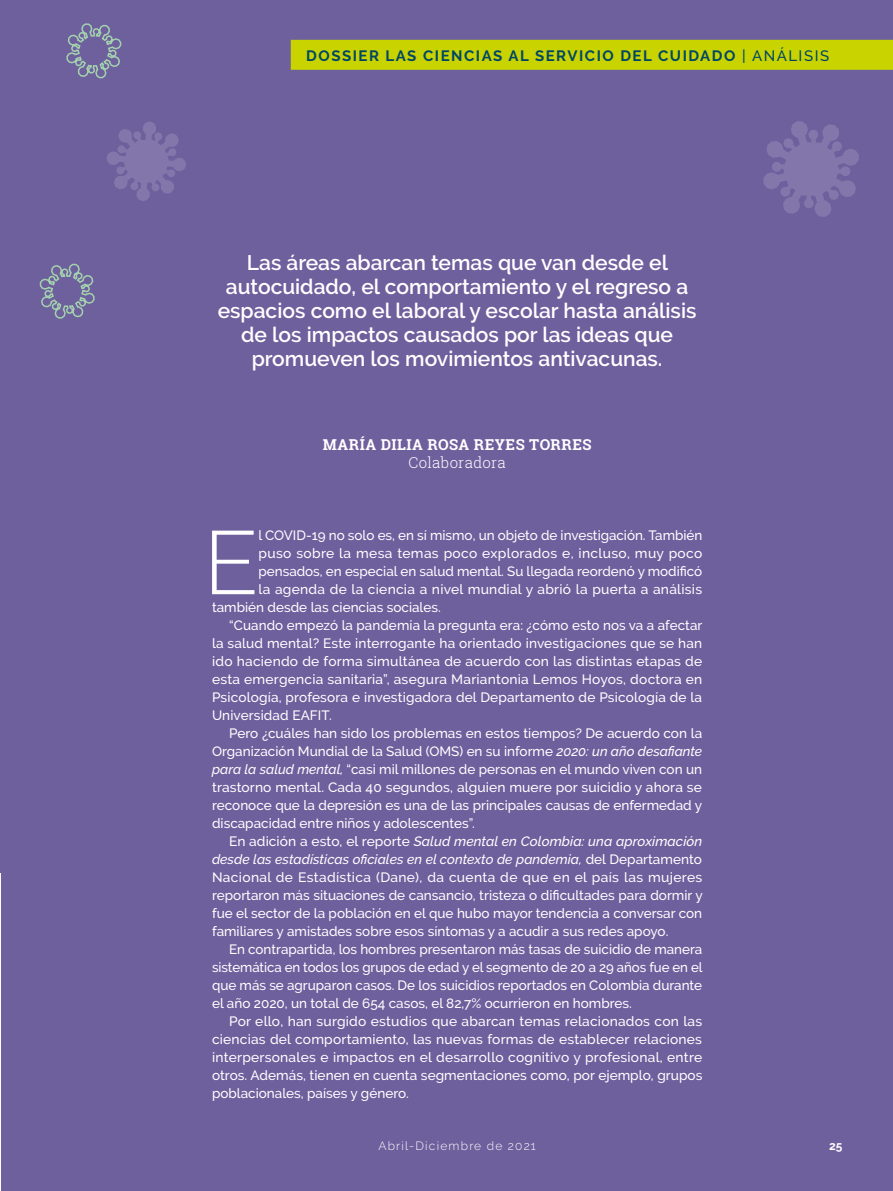
<style>
.page{position:relative;width:893px;height:1191px;background:#6e5f9d}
.page>*{position:absolute;margin:0;border:0;box-sizing:border-box;transform-origin:0 0}
.t1{font:300 89.55px "Raleway";color:#fff}
.t2{font:600 21px/24px "Raleway";color:#fff;text-align:center}
.t3{font:700 15px "Raleway";letter-spacing:.1em;color:#004765}
.t4{font:700 15px "Roboto Slab";letter-spacing:.04em;color:#fff}
.t5{font:300 15px "Roboto Slab";letter-spacing:.025em;color:#fff}
.t6{font:500 13.5px "Raleway";color:#fff}
.t7{font:italic 500 13.5px "Raleway";color:#fff}
.t8{font:500 13.5px "Raleway";letter-spacing:.025em;color:#fff}
.t9{font:500 13.5px "Raleway";letter-spacing:.02em;color:#fff}
.t10{font:300 12px "Raleway";letter-spacing:.1em;color:#fff}
.t11{font:700 12px "Raleway";color:#fff}
.s1{font-weight:500}
.s2{font-style:italic}
.s3{font-style:normal}
</style>
<div class="page">
<hr style="left:0;top:874px;width:1px;height:317px;background:#fff">
<svg style="left:763px;top:121px;width:96px;height:96px"></svg>
<svg style="left:107px;top:122px;width:79px;height:79px"></svg>
<svg style="left:39px;top:263px;width:56px;height:56px"></svg>
<svg style="left:66px;top:23px;width:56px;height:56px"></svg>
<div style="left:291px;top:40px;width:602px;height:30px;background:#c8d300"></div>
<p class="t3" style="left:306px;top:47px;width:524px">DOSSIER LAS CIENCIAS AL SERVICIO DEL CUIDADO <span class="s1">| ANÁLISIS</span></p>
<h2 class="t2" style="left:218px;top:251px;width:480px">Las áreas abarcan temas que van desde el autocuidado, el comportamiento y el regreso a espacios como el laboral y escolar hasta análisis de los impactos causados por las ideas que promueven los movimientos antivacunas.</h2>
<p class="t4" style="left:323px;top:434px;width:270px">MARÍA DILIA ROSA REYES TORRES</p>
<p class="t5" style="left:408px;top:452px;width:99px">Colaboradora</p>
<h1 class="t1" style="left:204px;top:510px;width:56px">E</h1>
<p class="t6" style="left:259px;top:527px;width:445px">l COVID-19 no solo es, en sí mismo, un objeto de investigación. También</p>
<p class="t8" style="left:259px;top:545px;width:445px">puso sobre la mesa temas poco explorados e, incluso, muy poco</p>
<p class="t6" style="left:259px;top:563px;width:445px">pensados, en especial en salud mental. Su llegada reordenó y modificó</p>
<p class="t9" style="left:259px;top:581px;width:445px">la agenda de la ciencia a nivel mundial y abrió la puerta a análisis</p>
<p class="t6" style="left:212px;top:599px;width:230px">también desde las ciencias sociales.</p>
<p class="t6" style="left:229px;top:617px;width:475px">“Cuando empezó la pandemia la pregunta era: ¿cómo esto nos va a afectar</p>
<p class="t6" style="left:212px;top:635px;width:492px">la salud mental? Este interrogante ha orientado investigaciones que se han</p>
<p class="t6" style="left:212px;top:653px;width:492px">ido haciendo de forma simultánea de acuerdo con las distintas etapas de</p>
<p class="t6" style="left:212px;top:671px;width:492px">esta emergencia sanitaria”, asegura Mariantonia Lemos Hoyos, doctora en</p>
<p class="t6" style="left:212px;top:689px;width:492px">Psicología, profesora e investigadora del Departamento de Psicología de la</p>
<p class="t6" style="left:212px;top:707px;width:121px">Universidad EAFIT.</p>
<p class="t6" style="left:229px;top:725px;width:475px">Pero ¿cuáles han sido los problemas en estos tiempos? De acuerdo con la</p>
<p class="t6" style="left:212px;top:743px;width:492px">Organización Mundial de la Salud (OMS) en su informe <span class="s2">2020: un año desafiante</span></p>
<p class="t6" style="left:212px;top:761px;width:492px"><span class="s2">para la salud mental,</span> “casi mil millones de personas en el mundo viven con un</p>
<p class="t6" style="left:212px;top:779px;width:491px">trastorno mental. Cada 40 segundos, alguien muere por suicidio y ahora se</p>
<p class="t6" style="left:212px;top:797px;width:492px">reconoce que la depresión es una de las principales causas de enfermedad y</p>
<p class="t6" style="left:212px;top:815px;width:264px">discapacidad entre niños y adolescentes”.</p>
<p class="t7" style="left:229px;top:833px;width:475px"><span class="s3">En adición a esto, el reporte</span> Salud mental en Colombia: una aproximación</p>
<p class="t7" style="left:212px;top:851px;width:491px">desde las estadísticas oficiales en el contexto de pandemia, <span class="s3">del Departamento</span></p>
<p class="t8" style="left:212px;top:869px;width:492px">Nacional de Estadística (Dane), da cuenta de que en el país las mujeres</p>
<p class="t6" style="left:212px;top:887px;width:492px">reportaron más situaciones de cansancio, tristeza o dificultades para dormir y</p>
<p class="t6" style="left:212px;top:905px;width:492px">fue el sector de la población en el que hubo mayor tendencia a conversar con</p>
<p class="t6" style="left:212px;top:923px;width:458px">familiares y amistades sobre esos síntomas y a acudir a sus redes apoyo.</p>
<p class="t6" style="left:229px;top:941px;width:475px">En contrapartida, los hombres presentaron más tasas de suicidio de manera</p>
<p class="t6" style="left:212px;top:959px;width:492px">sistemática en todos los grupos de edad y el segmento de 20 a 29 años fue en el</p>
<p class="t6" style="left:212px;top:977px;width:492px">que más se agruparon casos. De los suicidios reportados en Colombia durante</p>
<p class="t6" style="left:212px;top:995px;width:421px">el año 2020, un total de 654 casos, el 82,7% ocurrieron en hombres.</p>
<p class="t6" style="left:229px;top:1013px;width:475px">Por ello, han surgido estudios que abarcan temas relacionados con las</p>
<p class="t6" style="left:212px;top:1031px;width:491px">ciencias del comportamiento, las nuevas formas de establecer relaciones</p>
<p class="t6" style="left:212px;top:1049px;width:492px">interpersonales e impactos en el desarrollo cognitivo y profesional, entre</p>
<p class="t6" style="left:212px;top:1067px;width:492px">otros. Además, tienen en cuenta segmentaciones como, por ejemplo, grupos</p>
<p class="t6" style="left:212px;top:1085px;width:198px">poblacionales, países y género.</p>
<p class="t10" style="left:378px;top:1139px;width:159px">Abril-Diciembre de 2021</p>
<p class="t11" style="left:829px;top:1139px;width:15px">25</p>
</div>
